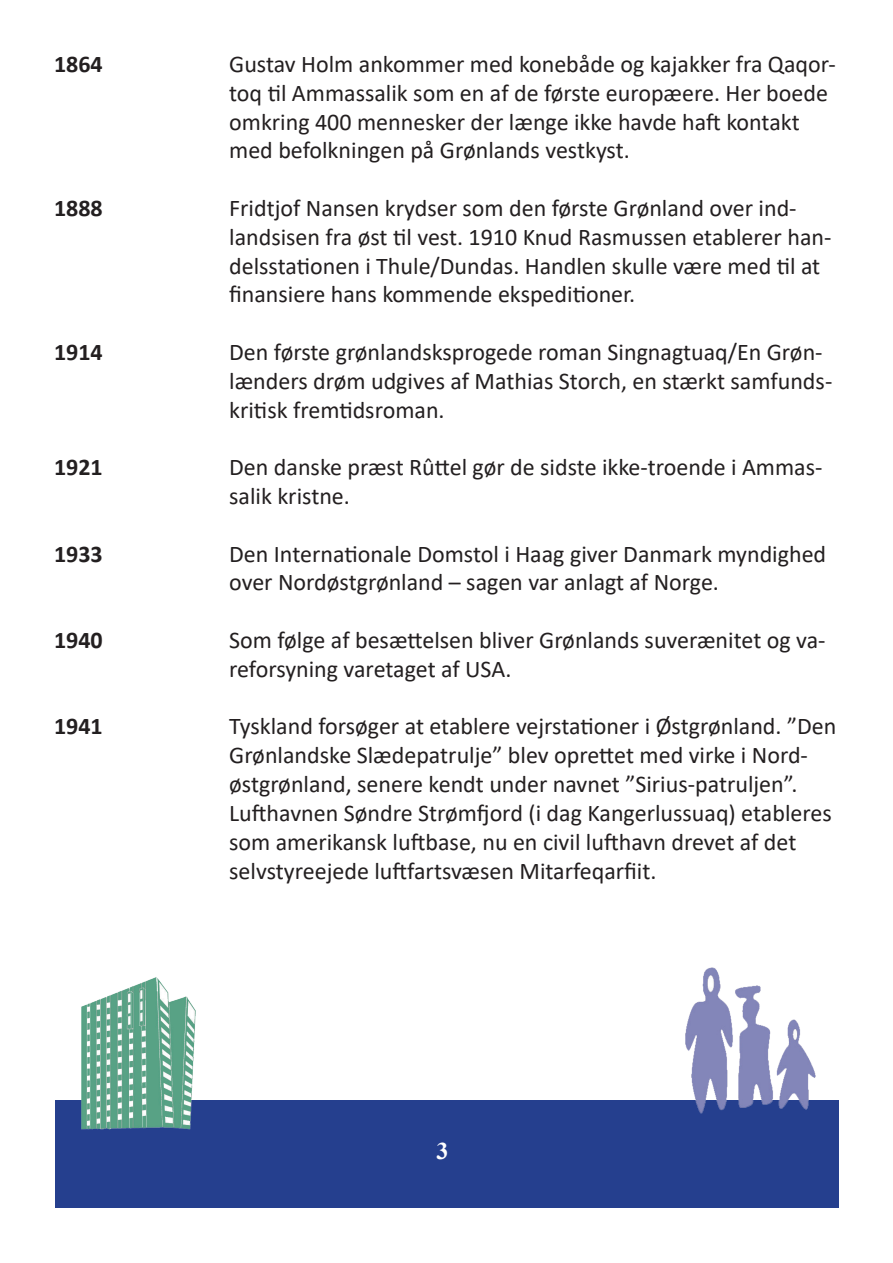
<style>
.page{position:relative;width:893px;height:1263px;background:#fff}
.page>*{position:absolute;margin:0;border:0;box-sizing:border-box;transform-origin:0 0}
.t1{font:24px/28.8px "Calibri";color:#231f20}
.t2{font:700 24px "Calibri";color:#231f20}
.t3{font:700 24px "Times New Roman";color:#fff}
</style>
<div class="page">
<div style="left:55px;top:1100px;width:783px;height:108px;background:#253f8e"></div>
<img style="left:81px;top:977px;width:115px;height:152px">
<img style="left:685px;top:967px;width:131px;height:147px">
<p class="t2" style="left:54px;top:47px;width:50px">1864</p>
<p class="t2" style="left:54px;top:191px;width:50px">1888</p>
<p class="t2" style="left:54px;top:335px;width:50px">1914</p>
<p class="t2" style="left:54px;top:450px;width:50px">1921</p>
<p class="t2" style="left:54px;top:537px;width:50px">1933</p>
<p class="t2" style="left:54px;top:623px;width:50px">1940</p>
<p class="t2" style="left:54px;top:709px;width:50px">1941</p>
<p class="t1" style="left:229px;top:49px;width:608px">Gustav Holm ankommer med konebåde og kajakker fra Qaqor&shy;toq til Ammassalik som en af de første europæere. Her boede omkring 400 mennesker der længe ikke havde haft kontakt med befolkningen på Grønlands vestkyst.</p>
<p class="t1" style="left:229px;top:193px;width:604px">Fridtjof Nansen krydser som den første Grønland over ind&shy;landsisen fra øst til vest. 1910 Knud Rasmussen etablerer han&shy;delsstationen i Thule/Dundas. Handlen skulle være med til at finansiere hans kommende ekspeditioner.</p>
<p class="t1" style="left:229px;top:337px;width:605px">Den første grønlandsksprogede roman Singnagtuaq/En Grøn&shy;lænders drøm udgives af Mathias Storch, en stærkt samfunds&shy;kritisk fremtidsroman.</p>
<p class="t1" style="left:229px;top:452px;width:595px">Den danske præst Rûttel gør de sidste ikke-troende i Ammas&shy;salik kristne.</p>
<p class="t1" style="left:229px;top:539px;width:598px">Den Internationale Domstol i Haag giver Danmark myndighed over Nordøstgrønland – sagen var anlagt af Norge.</p>
<p class="t1" style="left:229px;top:625px;width:598px">Som følge af besættelsen bliver Grønlands suverænitet og va&shy;reforsyning varetaget af USA.</p>
<p class="t1" style="left:229px;top:711px;width:609px">Tyskland forsøger at etablere vejrstationer i Østgrønland. ”Den Grønlandske Slædepatrulje” blev oprettet med virke i Nord&shy;østgrønland, senere kendt under navnet ”Sirius-patruljen”.<br>Lufthavnen Søndre Strømfjord (i dag Kangerlussuaq) etableres som amerikansk luftbase, nu en civil lufthavn drevet af det selvstyreejede luftfartsvæsen Mitarfeqarfiit.</p>
<p class="t3" style="left:436px;top:1134px;width:13px">3</p>
</div>
